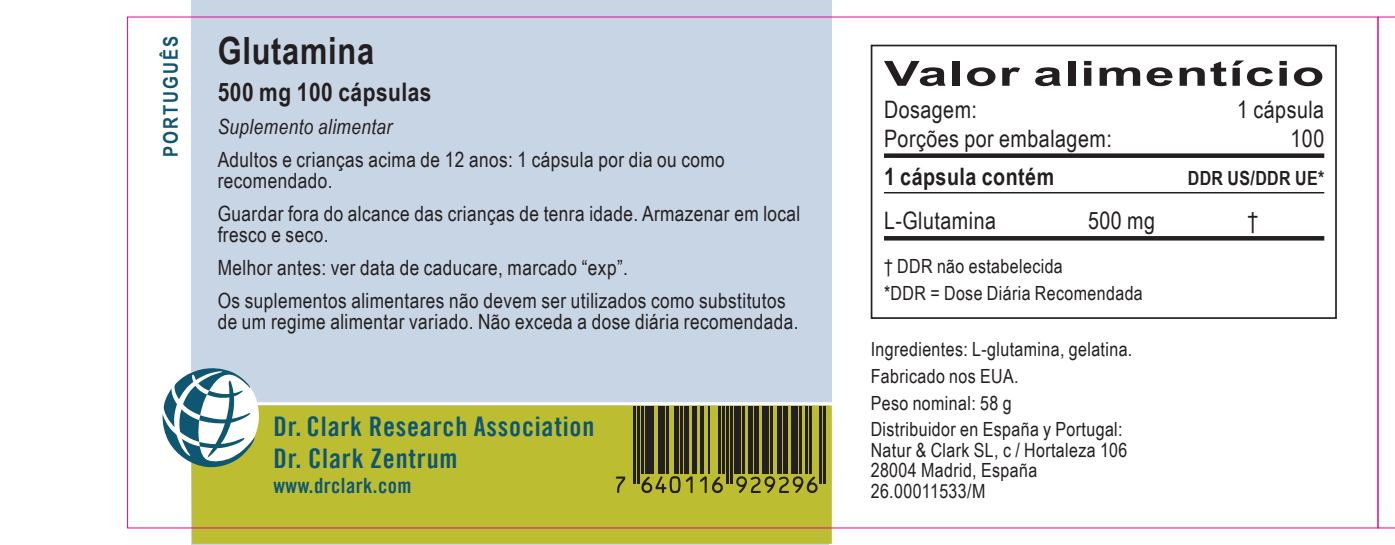
<style>
.page{position:relative;width:1395px;height:545px;background:#fff}
.page>*{position:absolute;margin:0;border:0;box-sizing:border-box;transform-origin:0 0}
.t1{font:700 37.5px "Arial Narrow";letter-spacing:.02em;color:#231f20}
.t2{font:700 34.8px "Arial Narrow";letter-spacing:.02em;color:#231f20;scale:1.87 1}
.t3{font:27px/31.2px "Trade Gothic LT Bold Cond Twenty";letter-spacing:.03em;color:#0f5671}
.t4{font:700 25.5px "Arial Narrow";letter-spacing:.02em;color:#231f20}
.t5{font:24px "Arial Narrow";letter-spacing:.02em;color:#231f20}
.t6{font:700 24px "Arial Narrow";letter-spacing:.02em;color:#231f20}
.t7{font:21px/21px "Arial Narrow";letter-spacing:.02em;color:#231f20}
.t8{font:italic 21px "Arial Narrow";letter-spacing:.02em;color:#231f20}
.t9{font:21px "Trade Gothic LT Bold Cond Twenty";letter-spacing:.02em;color:#0f5671}
.t10{font:700 20.1px "Arial Narrow";letter-spacing:.1em;color:#0f5671}
.t11{font:19.5px/26.7px "Arial Narrow";letter-spacing:.02em;color:#231f20}
.t12{font:700 19.5px "Arial Narrow";letter-spacing:.02em;color:#231f20}
</style>
<div class="page">
<div style="left:191px;top:0;width:641px;height:544px;background:#c8d5e4"></div>
<div style="left:884px;top:153px;width:440px;height:5px;background:#231f20"></div>
<hr style="left:884px;top:192px;width:440px;height:1px;background:#231f20">
<hr style="left:884px;top:236px;width:440px;height:4px;background:#231f20">
<div style="left:870px;top:45px;width:467px;height:273px;border:2px solid #231f20"></div>
<svg style="left:173px;top:402px;width:660px;height:142px"></svg>
<div style="left:191px;top:405px;width:641px;height:138px;background:#bdbd31"></div>
<svg style="left:162px;top:368px;width:98px;height:100px"></svg>
<svg style="left:616px;top:476px;width:9px;height:16px"></svg>
<hr style="left:634px;top:405px;width:2px;height:78px;background:#231f20">
<hr style="left:638px;top:405px;width:2px;height:78px;background:#231f20">
<hr style="left:642px;top:405px;width:2px;height:68px;background:#231f20">
<div style="left:646px;top:405px;width:8px;height:68px;background:#231f20"></div>
<div style="left:658px;top:405px;width:6px;height:68px;background:#231f20"></div>
<hr style="left:666px;top:405px;width:2px;height:68px;background:#231f20">
<svg style="left:641px;top:475px;width:39px;height:17px"></svg>
<hr style="left:674px;top:405px;width:4px;height:68px;background:#231f20">
<hr style="left:680px;top:405px;width:2px;height:68px;background:#231f20">
<svg style="left:686px;top:476px;width:6px;height:16px"></svg>
<hr style="left:684px;top:405px;width:4px;height:68px;background:#231f20">
<hr style="left:692px;top:405px;width:4px;height:68px;background:#231f20">
<hr style="left:700px;top:405px;width:4px;height:68px;background:#231f20">
<hr style="left:708px;top:405px;width:2px;height:68px;background:#231f20">
<svg style="left:700px;top:476px;width:23px;height:16px"></svg>
<hr style="left:718px;top:405px;width:2px;height:68px;background:#231f20">
<hr style="left:722px;top:405px;width:2px;height:68px;background:#231f20">
<hr style="left:726px;top:405px;width:2px;height:78px;background:#231f20">
<hr style="left:730px;top:405px;width:2px;height:78px;background:#231f20">
<div style="left:734px;top:405px;width:6px;height:68px;background:#231f20"></div>
<hr style="left:742px;top:405px;width:2px;height:68px;background:#231f20">
<hr style="left:749px;top:405px;width:4px;height:68px;background:#231f20">
<hr style="left:755px;top:405px;width:4px;height:68px;background:#231f20">
<div style="left:763px;top:405px;width:6px;height:68px;background:#231f20"></div>
<hr style="left:771px;top:405px;width:2px;height:68px;background:#231f20">
<hr style="left:777px;top:405px;width:4px;height:68px;background:#231f20">
<hr style="left:783px;top:405px;width:4px;height:68px;background:#231f20">
<div style="left:791px;top:405px;width:6px;height:68px;background:#231f20"></div>
<hr style="left:799px;top:405px;width:2px;height:68px;background:#231f20">
<svg style="left:736px;top:476px;width:81px;height:16px"></svg>
<hr style="left:805px;top:405px;width:2px;height:68px;background:#231f20">
<hr style="left:809px;top:405px;width:2px;height:68px;background:#231f20">
<hr style="left:819px;top:405px;width:2px;height:78px;background:#231f20">
<hr style="left:823px;top:405px;width:2px;height:78px;background:#231f20">
<svg style="left:1377px;top:17px;width:18px;height:511px"></svg>
<p class="t10" style="left:155px;top:157px;width:122px;rotate:-90deg">PORTUGUÊS</p>
<h1 class="t1" style="left:218px;top:22px;width:158px">Glutamina</h1>
<p class="t4" style="left:218px;top:73px;width:215px">500 mg 100 cápsulas</p>
<p class="t8" style="left:218px;top:112px;width:176px">Suplemento alimentar</p>
<p class="t7" style="left:218px;top:148px;width:509px">Adultos e crianças acima de 12 anos: 1 cápsula por dia ou como recomendado.</p>
<p class="t7" style="left:218px;top:202px;width:584px">Guardar fora do alcance das crianças de tenra idade. Armazenar em local fresco e seco.</p>
<p class="t7" style="left:218px;top:250px;width:569px;line-height:33px">Melhor antes: ver data de caducare, marcado “exp”.<br>Os suplementos alimentares não devem ser utilizados como substitutos</p>
<p class="t7" style="left:218px;top:310px;width:582px">de um regime alimentar variado. Não exceda a dose diária recomendada.</p>
<p class="t3" style="left:273px;top:410px;width:322px">Dr. Clark Research Association<br>Dr. Clark Zentrum</p>
<p class="t9" style="left:273px;top:472px;width:140px">www.drclark.com</p>
<h2 class="t2" style="left:884px;top:47px;width:237px">Valor alimentício</h2>
<p class="t5" style="left:884px;top:92px;width:95px">Dosagem:</p>
<p class="t5" style="left:1237px;top:92px;width:88px">1 cápsula</p>
<p class="t5" style="left:884px;top:120px;width:229px">Porções por embalagem:</p>
<p class="t5" style="left:1290px;top:120px;width:35px">100</p>
<p class="t6" style="left:884px;top:158px;width:172px">1 cápsula contém</p>
<p class="t12" style="left:1187px;top:163px;width:138px">DDR US/DDR UE*</p>
<p class="t5" style="left:884px;top:203px;width:113px">L-Glutamina</p>
<p class="t5" style="left:1088px;top:203px;width:68px">500 mg</p>
<p class="t5" style="left:1247px;top:203px;width:12px">†</p>
<p class="t11" style="left:884px;top:252px;width:260px">† DDR não estabelecida<br>*DDR = Dose Diária Recomendada</p>
<p class="t11" style="left:870px;top:334px;width:263px">Ingredientes: L-glutamina, gelatina.<br>Fabricado nos EUA.<br>Peso nominal: 58 g<br>Distribuidor en España y Portugal:</p>
<p class="t11" style="left:870px;top:438px;width:258px;line-height:20.7px">Natur &amp; Clark SL, c / Hortaleza 106<br>28004 Madrid, España<br>26.00011533/M</p>
</div>
